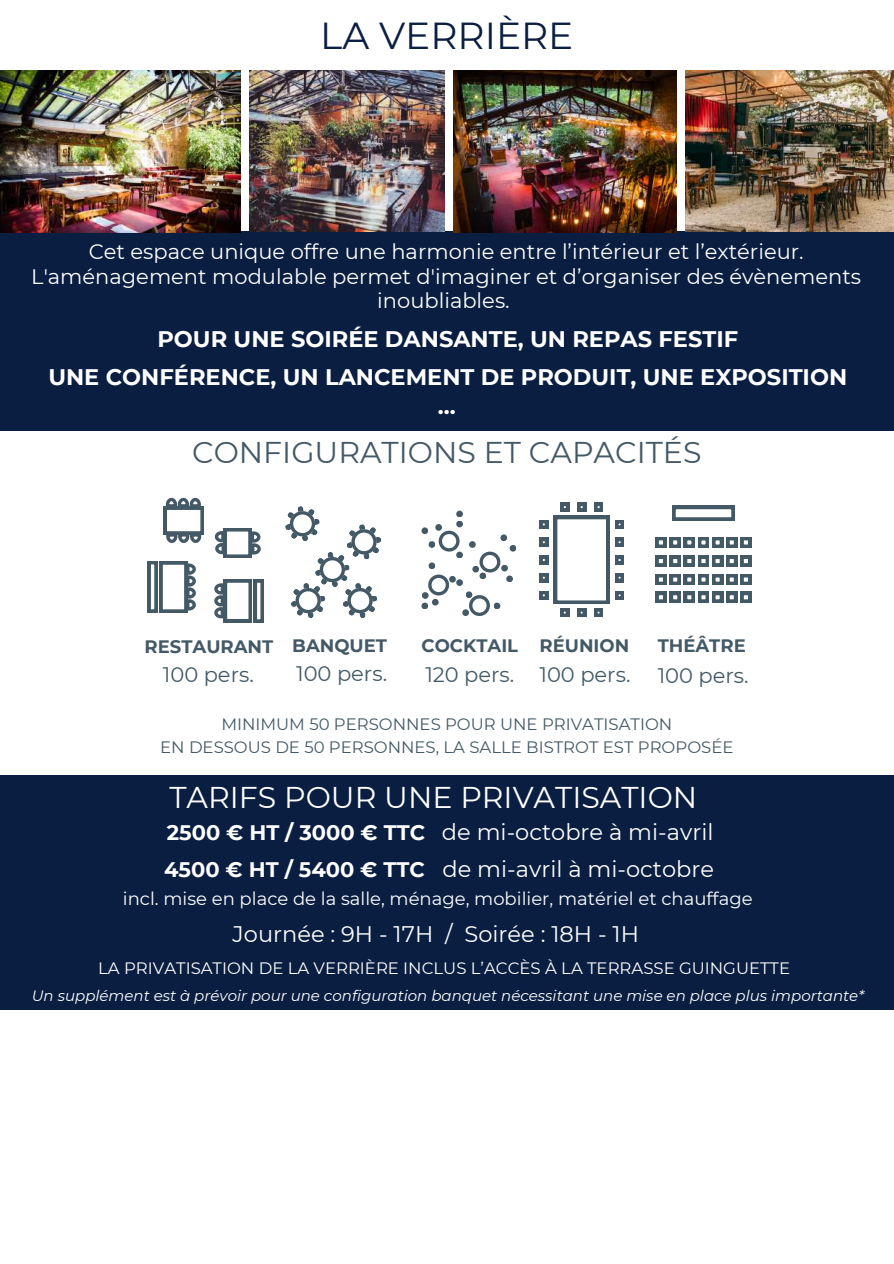
<style>
.page{position:relative;width:894px;height:1264px;background:#fff}
.page>*{position:absolute;margin:0;border:0;box-sizing:border-box;transform-origin:0 0}
.t1{font:37.5px "Montserrat";color:#091e41}
.t2{font:30px "Montserrat";color:#fff}
.t3{font:30px "Montserrat";color:#435966}
.t4{font:22.5px/37.2px "Montserrat";color:#fff;text-align:right}
.t5{font:700 22.5px/38.7px "Montserrat";color:#fff;text-align:center}
.t6{font:21px/24.8px "Montserrat";color:#fff;text-align:center}
.t7{font:21px "Montserrat";color:#435966}
.t8{font:700 21px "Montserrat";color:#fff}
.t9{font:18px "Montserrat";color:#fff}
.t10{font:700 18px "Montserrat";color:#435966}
.t11{font:16.5px/22.5px "Montserrat";color:#435966;text-align:center}
.t12{font:16.5px "Montserrat";color:#fff}
.t13{font:italic 15px "Montserrat";color:#fff}
.s1{font-weight:700;font-size:21px}
</style>
<div class="page">
<div style="left:0;top:231px;width:893px;height:199px;background:#091e41"></div>
<svg style="left:438px;top:530px;width:21px;height:21px"></svg>
<svg style="left:479px;top:551px;width:21px;height:21px"></svg>
<svg style="left:469px;top:595px;width:20px;height:21px"></svg>
<div style="left:435px;top:524px;width:7px;height:6px;background:#435966;border-radius:50%"></div>
<div style="left:421px;top:527px;width:7px;height:7px;background:#435966;border-radius:50%"></div>
<div style="left:428px;top:541px;width:7px;height:7px;background:#435966;border-radius:50%"></div>
<div style="left:456px;top:551px;width:7px;height:7px;background:#435966;border-radius:50%"></div>
<div style="left:469px;top:541px;width:6px;height:7px;background:#435966;border-radius:50%"></div>
<div style="left:456px;top:520px;width:7px;height:7px;background:#435966;border-radius:50%"></div>
<div style="left:456px;top:510px;width:7px;height:7px;background:#435966;border-radius:50%"></div>
<div style="left:500px;top:534px;width:7px;height:7px;background:#435966;border-radius:50%"></div>
<div style="left:509px;top:545px;width:7px;height:6px;background:#435966;border-radius:50%"></div>
<div style="left:472px;top:566px;width:7px;height:6px;background:#435966;border-radius:50%"></div>
<div style="left:479px;top:572px;width:7px;height:7px;background:#435966;border-radius:50%"></div>
<div style="left:501px;top:564px;width:7px;height:7px;background:#435966;border-radius:50%"></div>
<div style="left:506px;top:575px;width:7px;height:7px;background:#435966;border-radius:50%"></div>
<div style="left:422px;top:592px;width:6px;height:7px;background:#435966;border-radius:50%"></div>
<div style="left:421px;top:602px;width:7px;height:7px;background:#435966;border-radius:50%"></div>
<svg style="left:428px;top:574px;width:27px;height:31px"></svg>
<div style="left:456px;top:579px;width:7px;height:7px;background:#435966;border-radius:50%"></div>
<div style="left:428px;top:562px;width:7px;height:7px;background:#435966;border-radius:50%"></div>
<div style="left:465px;top:591px;width:7px;height:7px;background:#435966;border-radius:50%"></div>
<div style="left:462px;top:609px;width:7px;height:7px;background:#435966;border-radius:50%"></div>
<div style="left:493px;top:602px;width:7px;height:7px;background:#435966;border-radius:50%"></div>
<svg style="left:285px;top:506px;width:96px;height:112px"></svg>
<svg style="left:672px;top:506px;width:62px;height:14px"></svg>
<svg style="left:655px;top:537px;width:96px;height:11px"></svg>
<svg style="left:655px;top:555px;width:96px;height:11px"></svg>
<svg style="left:655px;top:574px;width:96px;height:11px"></svg>
<svg style="left:655px;top:592px;width:96px;height:10px"></svg>
<svg style="left:539px;top:520px;width:9px;height:9px"></svg>
<svg style="left:539px;top:538px;width:9px;height:8px"></svg>
<svg style="left:539px;top:555px;width:9px;height:9px"></svg>
<svg style="left:539px;top:573px;width:9px;height:9px"></svg>
<svg style="left:539px;top:591px;width:9px;height:8px"></svg>
<svg style="left:615px;top:520px;width:8px;height:9px"></svg>
<svg style="left:615px;top:538px;width:8px;height:8px"></svg>
<svg style="left:615px;top:555px;width:8px;height:9px"></svg>
<svg style="left:615px;top:573px;width:8px;height:9px"></svg>
<svg style="left:615px;top:591px;width:8px;height:8px"></svg>
<svg style="left:554px;top:503px;width:55px;height:114px"></svg>
<div style="left:0;top:776px;width:893px;height:234px;background:#091e41"></div>
<svg style="left:147px;top:561px;width:49px;height:51px"></svg>
<svg style="left:164px;top:498px;width:40px;height:45px"></svg>
<svg style="left:214px;top:579px;width:50px;height:43px"></svg>
<svg style="left:215px;top:528px;width:46px;height:30px"></svg>
<img style="left:0;top:71px;width:241px;height:162px">
<img style="left:249px;top:71px;width:195px;height:161px">
<img style="left:453px;top:71px;width:223px;height:162px">
<img style="left:685px;top:71px;width:208px;height:161px">
<h1 class="t1" style="left:320px;top:12px;width:254px">LA VERRIÈRE</h1>
<p class="t6" style="left:31px;top:239px;width:831px">Cet espace unique offre une harmonie entre l’intérieur et l’extérieur.<br>L'aménagement modulable permet d'imaginer et d’organiser des évènements inoubliables.</p>
<p class="t5" style="left:48px;top:319px;width:800px">POUR UNE SOIRÉE DANSANTE, UN REPAS FESTIF<br>UNE CONFÉRENCE, UN LANCEMENT DE PRODUIT, UNE EXPOSITION</p>
<p class="t5" style="left:438px;top:387px;width:19px">...</p>
<h2 class="t3" style="left:192px;top:434px;width:510px">CONFIGURATIONS ET CAPACITÉS</h2>
<p class="t10" style="left:144px;top:635px;width:130px">RESTAURANT</p>
<p class="t7" style="left:163px;top:661px;width:92px">100 pers.</p>
<p class="t10" style="left:292px;top:635px;width:96px">BANQUET</p>
<p class="t7" style="left:296px;top:660px;width:92px">100 pers.</p>
<p class="t10" style="left:421px;top:635px;width:98px">COCKTAIL</p>
<p class="t7" style="left:425px;top:661px;width:90px">120 pers.</p>
<p class="t10" style="left:539px;top:635px;width:91px">RÉUNION</p>
<p class="t7" style="left:539px;top:661px;width:92px">100 pers.</p>
<p class="t10" style="left:657px;top:635px;width:89px">THÉÂTRE</p>
<p class="t7" style="left:657px;top:662px;width:92px">100 pers.</p>
<p class="t11" style="left:160px;top:713px;width:574px">MINIMUM 50 PERSONNES POUR UNE PRIVATISATION<br>EN DESSOUS DE 50 PERSONNES, LA SALLE BISTROT EST PROPOSÉE</p>
<h2 class="t2" style="left:169px;top:778px;width:529px">TARIFS POUR UNE PRIVATISATION</h2>
<p class="t8" style="left:167px;top:819px;width:260px">2500 € HT / 3000 € TTC</p>
<p class="t4" style="left:164px;top:813px;width:551px">de mi-octobre à mi-avril<br><span class="s1">4500 € HT / 5400 € TTC</span> de mi-avril à mi-octobre</p>
<p class="t9" style="left:123px;top:888px;width:631px">incl. mise en place de la salle, ménage, mobilier, matériel et chauffage</p>
<p class="t4" style="left:232px;top:915px;width:408px">Journée : 9H - 17H / Soirée : 18H - 1H</p>
<p class="t12" style="left:98px;top:957px;width:693px">LA PRIVATISATION DE LA VERRIÈRE INCLUS L’ACCÈS À LA TERRASSE GUINGUETTE</p>
<p class="t13" style="left:32px;top:986px;width:833px">Un supplément est à prévoir pour une configuration banquet nécessitant une mise en place plus importante*</p>
</div>
